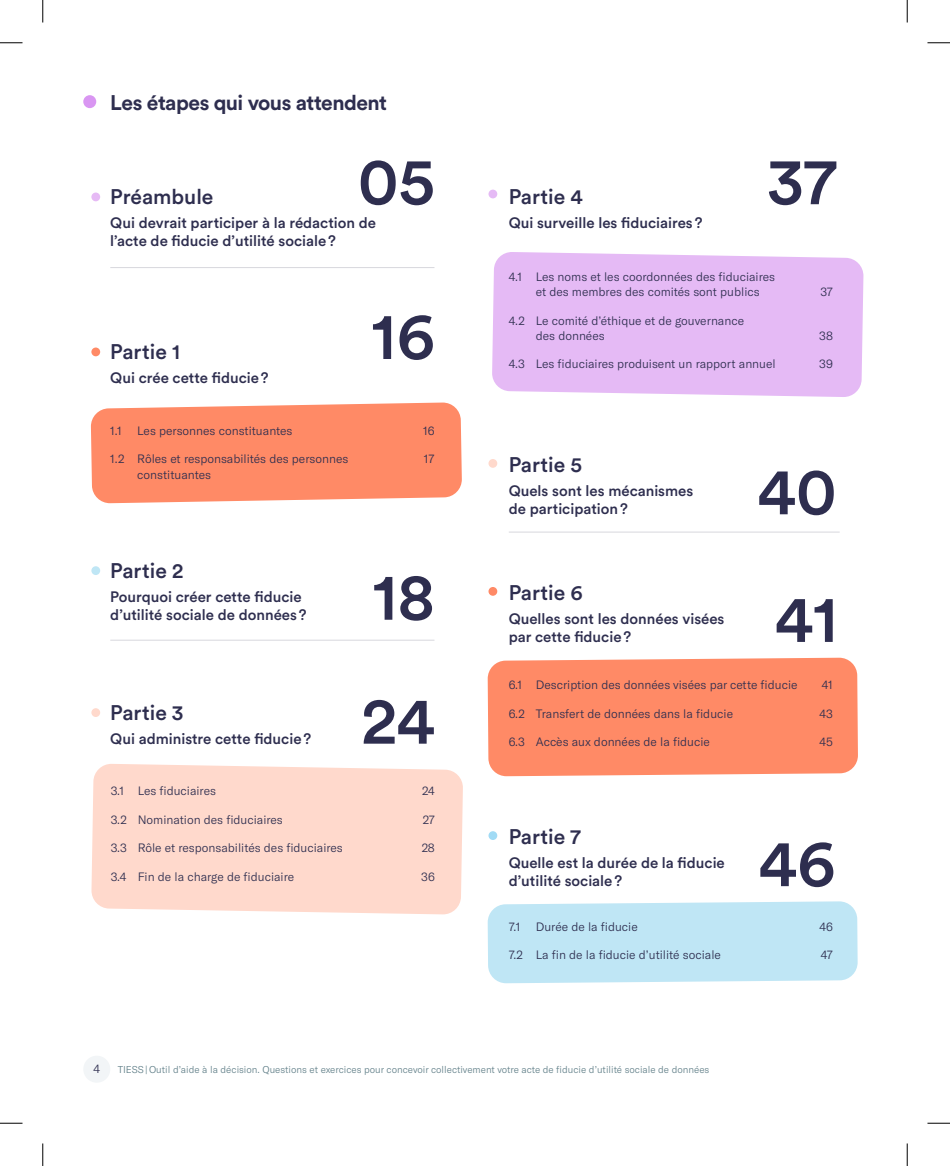
<style>
.page{position:relative;width:950px;height:1166px;background:#fff}
.page>*{position:absolute;margin:0;border:0;box-sizing:border-box;transform-origin:0 0}
.t1{font:500 66px/127.6px "Circular Std";color:#2e2e4f}
.t2{font:500 21px "Circular Std";color:#2e2e4f}
.t3{font:700 21px "Circular Std";letter-spacing:-.025em;color:#2e2e4f}
.t4{font:500 15px/18px "Circular Std";color:#2e2e4f}
.t5{font:300 12px/15px "GT America";color:#2e2e4f}
.t6{font:300 9.75px "GT America";color:#63818a}
</style>
<div class="page">
<div style="left:83px;top:1055px;width:27px;height:27px;background:#f2f5f7;border-radius:50%"></div>
<div style="left:91px;top:192px;width:9px;height:9px;background:#e6baf5;border-radius:50%"></div>
<hr style="left:110px;top:267px;width:324px;height:1px;background:#2e2e4f">
<hr style="left:508px;top:531px;width:331px;height:1px;background:#2e2e4f">
<hr style="left:110px;top:640px;width:324px;height:1px;background:#2e2e4f">
<div style="left:91px;top:347px;width:9px;height:9px;background:#ff8a66;border-radius:50%"></div>
<div style="left:488px;top:190px;width:9px;height:8px;background:#e5baf5;border-radius:50%"></div>
<div style="left:488px;top:459px;width:9px;height:9px;background:#ffd9cc;border-radius:50%"></div>
<div style="left:488px;top:587px;width:9px;height:9px;background:#ff8a66;border-radius:50%"></div>
<div style="left:488px;top:831px;width:9px;height:9px;background:#a1dbf5;border-radius:50%"></div>
<div style="left:91px;top:566px;width:9px;height:9px;background:#bfe6f5;border-radius:50%"></div>
<div style="left:91px;top:708px;width:9px;height:9px;background:#ffd9cc;border-radius:50%"></div>
<svg style="left:91px;top:402px;width:371px;height:101px;background:#ff9270"></svg>
<div style="left:91px;top:764px;width:372px;height:150px;background:#ffd9cc"></div>
<div style="left:492px;top:252px;width:371px;height:145px;background:#e5baf5"></div>
<div style="left:487px;top:657px;width:371px;height:119px;background:#ff8a66"></div>
<div style="left:487px;top:901px;width:370px;height:82px;background:#bfe6f5"></div>
<div style="left:83px;top:95px;width:13px;height:13px;background:#d996f2;border-radius:50%"></div>
<svg style="left:0;top:42px;width:22px;height:1px"></svg>
<svg style="left:927px;top:42px;width:23px;height:1px"></svg>
<svg style="left:0;top:1122px;width:22px;height:1px"></svg>
<svg style="left:927px;top:1122px;width:23px;height:1px"></svg>
<svg style="left:42px;top:0;width:1px;height:22px"></svg>
<svg style="left:42px;top:1143px;width:1px;height:23px"></svg>
<svg style="left:906px;top:0;width:1px;height:22px"></svg>
<svg style="left:906px;top:1143px;width:1px;height:23px"></svg>
<h2 class="t3" style="left:110px;top:89px;width:278px">Les étapes qui vous attendent</h2>
<h1 class="t1" style="left:358px;top:116px;width:79px">05</h1>
<p class="t4" style="left:110px;top:214px;width:267px">Qui devrait participer à la rédaction de l’acte de fiducie d’utilité sociale?</p>
<h2 class="t2" style="left:110px;top:184px;width:105px">Préambule</h2>
<h2 class="t2" style="left:110px;top:338px;width:71px">Partie 1</h2>
<p class="t4" style="left:110px;top:368px;width:160px">Qui crée cette fiducie?</p>
<h1 class="t1" style="left:371px;top:271px;width:65px">16</h1>
<p class="t5" style="left:110px;top:423px;width:13px">1.1</p>
<p class="t5" style="left:137px;top:423px;width:157px">Les personnes constituantes</p>
<p class="t5" style="left:423px;top:423px;width:13px">16</p>
<p class="t5" style="left:110px;top:452px;width:239px">1.2 Rôles et responsabilités des personnes</p>
<p class="t5" style="left:424px;top:452px;width:12px">17</p>
<p class="t5" style="left:137px;top:467px;width:75px">constituantes</p>
<h2 class="t2" style="left:110px;top:557px;width:75px">Partie 2</h2>
<p class="t4" style="left:110px;top:587px;width:198px">Pourquoi créer cette fiducie d’utilité sociale de données?</p>
<h2 class="t2" style="left:110px;top:699px;width:75px">Partie 3</h2>
<p class="t4" style="left:110px;top:729px;width:202px">Qui administre cette fiducie?</p>
<h1 class="t1" style="left:361px;top:533px;width:75px;line-height:123.9px">18<br>24</h1>
<p class="t5" style="left:111px;top:783px;width:107px">3.1 Les fiduciaires</p>
<p class="t5" style="left:422px;top:783px;width:14px">24</p>
<p class="t5" style="left:111px;top:812px;width:174px">3.2 Nomination des fiduciaires</p>
<p class="t5" style="left:423px;top:812px;width:14px">27</p>
<p class="t5" style="left:111px;top:840px;width:234px">3.3 Rôle et responsabilités des fiduciaires</p>
<p class="t5" style="left:421px;top:840px;width:15px">28</p>
<p class="t5" style="left:111px;top:869px;width:185px">3.4 Fin de la charge de fiduciaire</p>
<p class="t5" style="left:421px;top:869px;width:15px">36</p>
<h2 class="t2" style="left:508px;top:184px;width:76px">Partie 4</h2>
<p class="t4" style="left:508px;top:214px;width:195px">Qui surveille les fiduciaires?</p>
<h1 class="t1" style="left:767px;top:116px;width:71px">37</h1>
<p class="t5" style="left:536px;top:269px;width:241px;text-indent:-27px">4.1 Les noms et les coordonnées des fiduciaires et des membres des comités sont publics</p>
<p class="t5" style="left:536px;top:313px;width:210px;text-indent:-27px">4.2 Le comité d’éthique et de gouvernance des données</p>
<p class="t5" style="left:820px;top:284px;width:14px">37</p>
<p class="t5" style="left:819px;top:328px;width:15px">38</p>
<p class="t5" style="left:509px;top:356px;width:268px">4.3 Les fiduciaires produisent un rapport annuel</p>
<p class="t5" style="left:819px;top:356px;width:15px">39</p>
<h2 class="t2" style="left:508px;top:451px;width:75px">Partie 5</h2>
<p class="t4" style="left:508px;top:481px;width:186px">Quels sont les mécanismes de participation?</p>
<h2 class="t2" style="left:508px;top:579px;width:75px">Partie 6</h2>
<p class="t4" style="left:508px;top:609px;width:217px">Quelles sont les données visées par cette fiducie?</p>
<h1 class="t1" style="left:757px;top:426px;width:82px">40<br>41</h1>
<p class="t5" style="left:509px;top:677px;width:290px">6.1 Description des données visées par cette fiducie</p>
<p class="t5" style="left:821px;top:677px;width:13px">41</p>
<p class="t5" style="left:509px;top:706px;width:226px">6.2 Transfert de données dans la fiducie</p>
<p class="t5" style="left:819px;top:706px;width:15px">43</p>
<p class="t5" style="left:509px;top:734px;width:203px">6.3 Accès aux données de la fiducie</p>
<p class="t5" style="left:819px;top:734px;width:15px">45</p>
<h2 class="t2" style="left:508px;top:823px;width:74px">Partie 7</h2>
<p class="t4" style="left:508px;top:853px;width:217px">Quelle est la durée de la fiducie d’utilité sociale?</p>
<h1 class="t1" style="left:758px;top:798px;width:79px">46</h1>
<p class="t5" style="left:509px;top:918px;width:13px">7.1</p>
<p class="t5" style="left:536px;top:918px;width:103px">Durée de la fiducie</p>
<p class="t5" style="left:819px;top:918px;width:15px">46</p>
<p class="t5" style="left:509px;top:947px;width:214px">7.2 La fin de la fiducie d’utilité sociale</p>
<p class="t5" style="left:820px;top:947px;width:14px">47</p>
<p class="t5" style="left:93px;top:1061px;width:8px">4</p>
<p class="t6" style="left:118px;top:1063px;width:593px">TIESS | Outil d’aide à la décision. Questions et exercices pour concevoir collectivement votre acte de fiducie d’utilité sociale de données</p>
</div>
